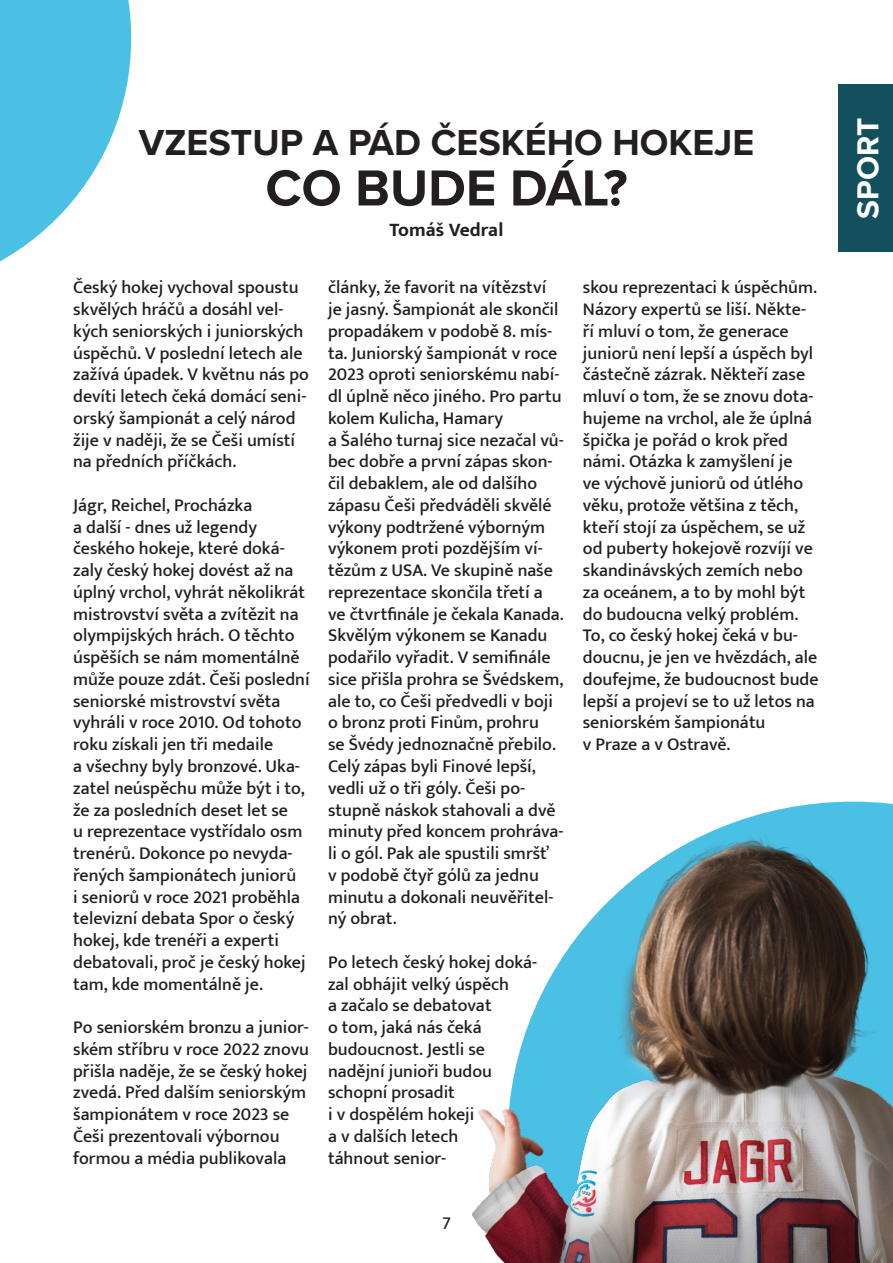
<style>
.page{position:relative;width:893px;height:1263px;background:#fff}
.page>*{position:absolute;margin:0;border:0;box-sizing:border-box;transform-origin:0 0}
.Nadpis{font:700 52.5px "Proxima Nova";color:#231f20}
.Nadpis-2{font:700 37.5px "Proxima Nova";color:#231f20}
.Rubrika{font:700 31.5px "Proxima Nova";color:#fff}
.Jméno{font:700 19.5px "Mukta";color:#231f20}
.Obsah{font:500 18px/21.8px "Mukta";color:#231f20}
</style>
<div class="page">
<svg style="left:0;top:0;width:131px;height:262px"></svg>
<img style="left:473px;top:801px;width:420px;height:462px">
<div style="left:839px;top:85px;width:54px;height:167px;background:#12505d"></div>
<p class="Nadpis-2" style="left:139px;top:115px;width:617px">VZESTUP A PÁD ČESKÉHO HOKEJE</p>
<p class="Nadpis" style="left:265px;top:149px;width:364px">CO BUDE DÁL?</p>
<p class="Obsah" style="left:73px;top:276px;width:237px">Český hokej vychoval spoustu skvělých hráčů a dosáhl vel&shy;kých seniorských i juniorských úspěchů. V poslední letech ale zažívá úpadek. V květnu nás po devíti letech čeká domácí seni&shy;orský šampionát a celý národ žije v naději, že se Češi umístí na předních příčkách.</p>
<p class="Obsah" style="left:73px;top:494px;width:180px">Jágr, Reichel, Procházka</p>
<p class="Obsah" style="left:73px;top:516px;width:238px">a další - dnes už legendy českého hokeje, které doká&shy;zaly český hokej dovést až na úplný vrchol, vyhrát několikrát mistrovství světa a zvítězit na olympijských hrách. O těchto úspěších se nám momentálně může pouze zdát. Češi poslední seniorské mistrovství světa vyhráli v roce 2010. Od tohoto roku získali jen tři medaile</p>
<p class="Obsah" style="left:73px;top:755px;width:233px">a všechny byly bronzové. Uka&shy;zatel neúspěchu může být i to, že za posledních deset let se</p>
<p class="Obsah" style="left:73px;top:820px;width:234px">u reprezentace vystřídalo osm trenérů. Dokonce po nevyda&shy;řených šampionátech juniorů<br>i seniorů v roce 2021 proběhla televizní debata Spor o český hokej, kde trenéři a experti debatovali, proč je český hokej tam, kde momentálně je.</p>
<p class="Obsah" style="left:73px;top:1016px;width:237px">Po seniorském bronzu a junior&shy;ském stříbru v roce 2022 znovu přišla naděje, že se český hokej zvedá. Před dalším seniorským šampionátem v roce 2023 se<br>Češi prezentovali výbornou formou a média publikovala</p>
<p class="Jméno" style="left:390px;top:218px;width:115px">Tomáš Vedral</p>
<p class="Obsah" style="left:328px;top:276px;width:235px">články, že favorit na vítězství je jasný. Šampionát ale skončil propadákem v podobě 8. mís&shy;ta. Juniorský šampionát v roce<br>2023 oproti seniorskému nabí&shy;dl úplně něco jiného. Pro partu kolem Kulicha, Hamary</p>
<p class="Obsah" style="left:328px;top:429px;width:237px">a Šalého turnaj sice nezačal vů&shy;bec dobře a první zápas skon&shy;čil debaklem, ale od dalšího zápasu Češi předváděli skvělé výkony podtržené výborným výkonem proti pozdějším ví&shy;tězům z USA. Ve skupině naše reprezentace skončila třetí a ve čtvrtfinále je čekala Kanada.<br>Skvělým výkonem se Kanadu podařilo vyřadit. V semifinále sice přišla prohra se Švédskem, ale to, co Češi předvedli v boji o bronz proti Finům, prohru<br>se Švédy jednoznačně přebilo.<br>Celý zápas byli Finové lepší, vedli už o tři góly. Češi po&shy;stupně náskok stahovali a dvě minuty před koncem prohráva&shy;li o gól. Pak ale spustili smršť<br>v podobě čtyř gólů za jednu minutu a dokonali neuvěřitel&shy;ný obrat.</p>
<p class="Obsah" style="left:328px;top:951px;width:211px">Po letech český hokej doká&shy;zal obhájit velký úspěch</p>
<p class="Obsah" style="left:328px;top:994px;width:165px">a začalo se debatovat o tom, jaká nás čeká budoucnost. Jestli se nadějní junioři budou schopní prosadit</p>
<p class="Obsah" style="left:328px;top:1103px;width:148px">i v dospělém hokeji a v dalších letech táhnout senior-</p>
<p class="Obsah" style="left:583px;top:276px;width:237px">skou reprezentaci k úspěchům.<br>Názory expertů se liší. Někte&shy;ří mluví o tom, že generace juniorů není lepší a úspěch byl částečně zázrak. Někteří zase mluví o tom, že se znovu dota&shy;hujeme na vrchol, ale že úplná špička je pořád o krok před námi. Otázka k zamyšlení je<br>ve výchově juniorů od útlého věku, protože většina z těch, kteří stojí za úspěchem, se už od puberty hokejově rozvíjí ve skandinávských zemích nebo za oceánem, a to by mohl být do budoucna velký problém.<br>To, co český hokej čeká v bu&shy;doucnu, je jen ve hvězdách, ale doufejme, že budoucnost bude lepší a projeví se to už letos na seniorském šampionátu</p>
<p class="Obsah" style="left:583px;top:733px;width:149px">v Praze a v Ostravě.</p>
<p class="Obsah" style="left:442px;top:1212px;width:10px">7</p>
<p class="Rubrika" style="left:844px;top:219px;width:102px;rotate:-90deg">SPORT</p>
</div>
